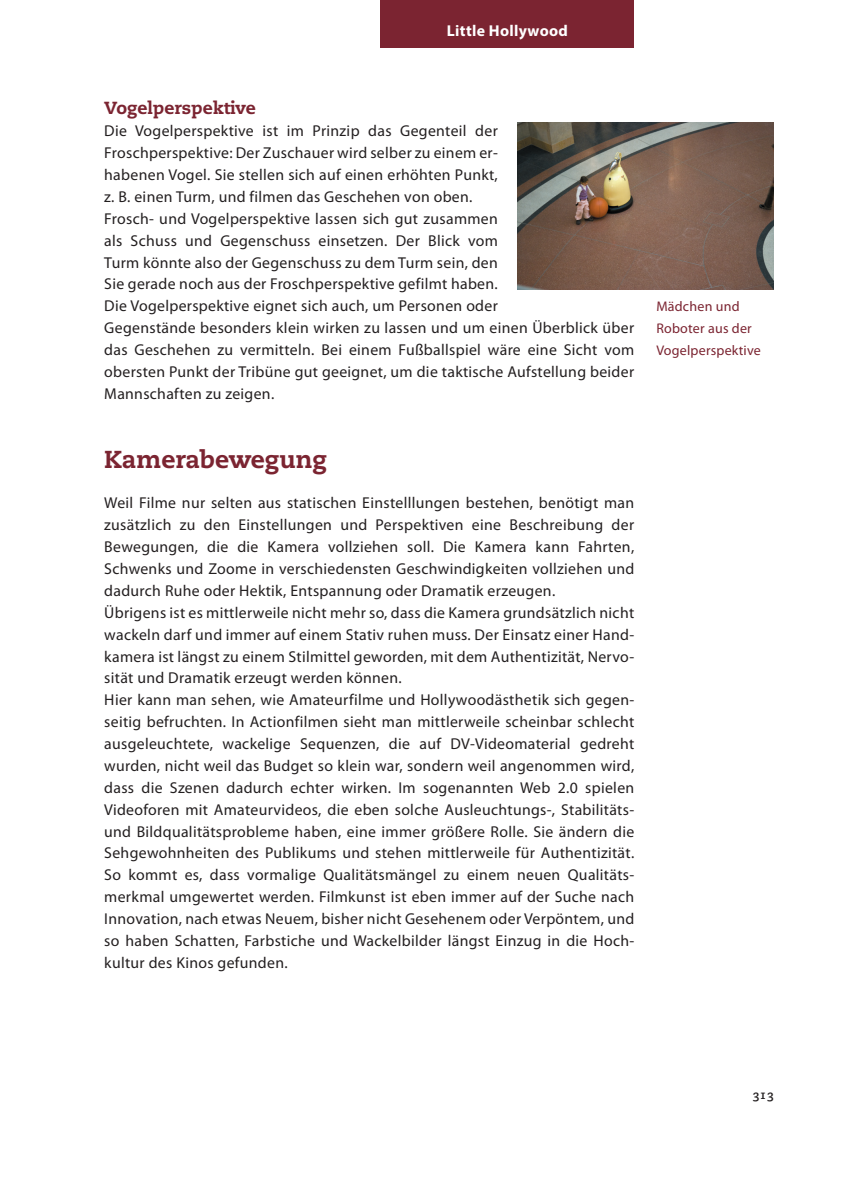
<style>
.page{position:relative;width:849px;height:1201px;background:#fff}
.page>*{position:absolute;margin:0;border:0;box-sizing:border-box;transform-origin:0 0}
.HL1{font:800 24.5px "Caecilia LT Std";color:#7b2431}
.HL2_1_zeile{font:800 17.5px "Caecilia LT Std";color:#7b2431}
.FT_myriad{font:15.75px/21.9px "Myriad Pro";letter-spacing:.02em;color:#231f20;text-align:justify}
.t1{font:700 15.75px "Myriad Pro";letter-spacing:.02em;color:#fff}
.BU_Bildunterschrifte{font:14px/21.9px "Myriad Pro";letter-spacing:.015em;color:#7b2431}
.t2{font:700 12.25px "Caecilia LT Std";color:#231f20}
</style>
<div class="page">
<div style="left:380px;top:0;width:254px;height:48px;background:#7b2431"></div>
<img style="left:517px;top:122px;width:256px;height:168px">
<p class="t1" style="left:447px;top:20px;width:122px">Little Hollywood</p>
<p class="HL2_1_zeile" style="left:104px;top:97px;width:153px">Vogelperspektive</p>
<p class="FT_myriad" style="left:104px;top:120px;width:395px">Die Vogelperspektive ist im Prinzip das Gegenteil der Froschperspektive: Der Zuschauer wird selber zu einem er&shy;habenen Vogel. Sie stellen sich auf einen erhöhten Punkt, z. B. einen Turm, und filmen das Geschehen von oben.</p>
<p class="FT_myriad" style="left:104px;top:207px;width:395px">Frosch- und Vogelperspektive lassen sich gut zusammen als Schuss und Gegenschuss einsetzen. Der Blick vom Turm könnte also der Gegenschuss zu dem Turm sein, den Sie gerade noch aus der Froschperspektive gefilmt haben.</p>
<p class="FT_myriad" style="left:104px;top:295px;width:531px;text-align:left">Die Vogelperspektive eignet sich auch, um Personen oder<br>Gegenstände besonders klein wirken zu lassen und um einen Überblick über das Geschehen zu vermitteln. Bei einem Fußballspiel wäre eine Sicht vom obersten Punkt der Tribüne gut geeignet, um die taktische Aufstellung beider Mannschaften zu zeigen.</p>
<p class="HL1" style="left:104px;top:444px;width:224px">Kamerabewegung</p>
<p class="FT_myriad" style="left:104px;top:492px;width:531px">Weil Filme nur selten aus statischen Einstelllungen bestehen, benötigt man zusätzlich zu den Einstellungen und Perspektiven eine Beschreibung der Bewegungen, die die Kamera vollziehen soll. Die Kamera kann Fahrten, Schwenks und Zoome in verschiedensten Geschwindigkeiten vollziehen und dadurch Ruhe oder Hektik, Entspannung oder Dramatik erzeugen.</p>
<p class="FT_myriad" style="left:104px;top:601px;width:531px">Übrigens ist es mittlerweile nicht mehr so, dass die Kamera grundsätzlich nicht wackeln darf und immer auf einem Stativ ruhen muss. Der Einsatz einer Hand&shy;kamera ist längst zu einem Stilmittel geworden, mit dem Authentizität, Nervo&shy;sität und Dramatik erzeugt werden können.</p>
<p class="FT_myriad" style="left:104px;top:688px;width:531px">Hier kann man sehen, wie Amateurfilme und Hollywoodästhetik sich gegen&shy;seitig befruchten. In Actionfilmen sieht man mittlerweile scheinbar schlecht ausgeleuchtete, wackelige Sequenzen, die auf DV-Videomaterial gedreht wurden, nicht weil das Budget so klein war, sondern weil angenommen wird, dass die Szenen dadurch echter wirken. Im sogenannten Web 2.0 spielen Videoforen mit Amateurvideos, die eben solche Ausleuchtungs-, Stabilitäts&shy;und Bildqualitätsprobleme haben, eine immer größere Rolle. Sie ändern die Sehgewohnheiten des Publikums und stehen mittlerweile für Authentizität.<br>So kommt es, dass vormalige Qualitätsmängel zu einem neuen Qualitäts&shy;merkmal umgewertet werden. Filmkunst ist eben immer auf der Suche nach Innovation, nach etwas Neuem, bisher nicht Gesehenem oder Verpöntem, und so haben Schatten, Farbstiche und Wackelbilder längst Einzug in die Hoch&shy;kultur des Kinos gefunden.</p>
<p class="BU_Bildunterschrifte" style="left:656px;top:295px;width:106px">Mädchen und<br>Roboter aus der<br>Vogelperspektive</p>
<p class="t2" style="left:752px;top:1087px;width:23px">313</p>
</div>
